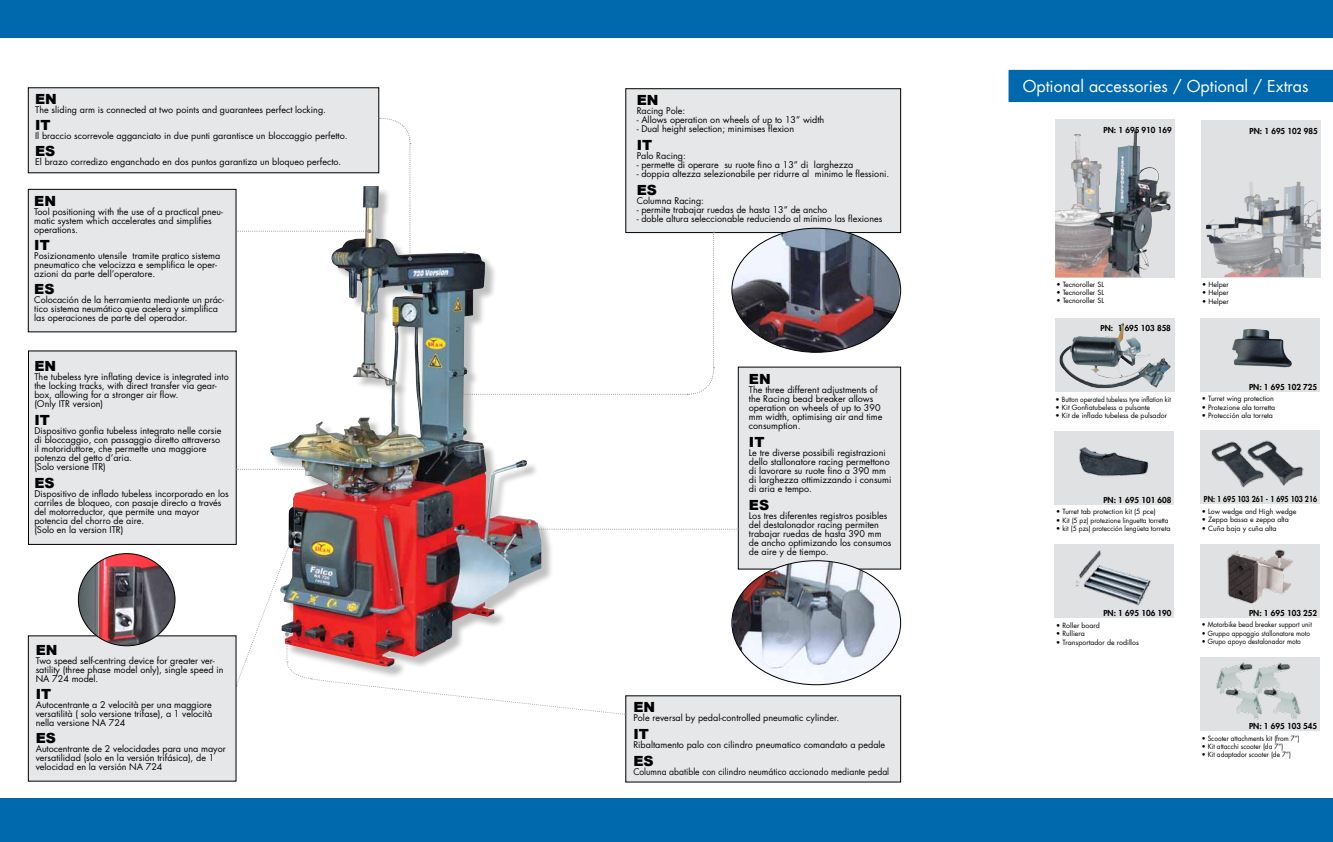
<style>
.page{position:relative;width:1333px;height:842px;background:#fff}
.page>*{position:absolute;margin:0;border:0;box-sizing:border-box;transform-origin:0 0}
.t1{font:16px "Futura LT";color:#fff}
.t2{font:900 14px "Arial";color:#000}
.t3{font:9px/9px "Futura";color:#000}
.t4{font:9px "Futura";color:#000;scale:.95 1}
.t5{font:800 8px "Futura LT";color:#000}
.t6{font:800 8px "Futura LT";color:#000;scale:.88 1}
.t7{font:7px "Futura";color:#000}
.t8{font:7px "Futura";color:#000;scale:.93 1}
</style>
<div class="page">
<div style="left:0;top:798px;width:1332px;height:44px;background:#0068ac"></div>
<div style="left:272px;top:188px;width:281px;height:491px;background:#000;opacity:.25"></div>
<img style="left:270px;top:186px;width:122px;height:341px">
<div style="left:28px;top:88px;width:351px;height:85px;background:#e6e7e8"></div>
<div style="left:28px;top:351px;width:208px;height:193px;background:#e6e7e8"></div>
<div style="left:738px;top:367px;width:162px;height:202px;background:#e6e7e8;border:1px solid #000"></div>
<div style="left:625px;top:696px;width:275px;height:86px;background:#e6e7e8"></div>
<div style="left:625px;top:89px;width:275px;height:144px;background:#e6e7e8"></div>
<div style="left:28px;top:189px;width:208px;height:143px;background:#e6e7e8;border:1px solid #000"></div>
<div style="left:28px;top:636px;width:208px;height:145px;background:#e6e7e8"></div>
<div style="left:0;top:0;width:1332px;height:38px;background:#0068ac"></div>
<svg style="left:1201px;top:120px;width:119px;height:157px;background:#cacacc"></svg>
<div style="left:1054px;top:431px;width:119px;height:74px;background:#e0e1e2"></div>
<img style="left:1079px;top:447px;width:70px;height:30px">
<div style="left:1054px;top:544px;width:119px;height:74px;background:#e0e1e2"></div>
<img style="left:1076px;top:550px;width:75px;height:56px">
<div style="left:1055px;top:318px;width:119px;height:74px;background:#e0e1e2"></div>
<div style="left:1200px;top:318px;width:119px;height:74px;background:#e0e1e2"></div>
<img style="left:1232px;top:329px;width:60px;height:39px">
<div style="left:1200px;top:430px;width:119px;height:74px;background:#e0e1e2"></div>
<img style="left:1211px;top:440px;width:93px;height:48px">
<div style="left:1200px;top:544px;width:119px;height:74px;background:#e0e1e2"></div>
<img style="left:1227px;top:549px;width:66px;height:55px">
<svg style="left:1055px;top:120px;width:119px;height:158px;background:#aba9aa"></svg>
<div style="left:1200px;top:657px;width:119px;height:74px;background:#e0e1e2"></div>
<img style="left:1216px;top:662px;width:85px;height:58px">
<img style="left:1070px;top:130px;width:63px;height:83px">
<img style="left:1209px;top:182px;width:86px;height:42px">
<img style="left:1059px;top:323px;width:111px;height:65px">
<div style="left:1008px;top:70px;width:324px;height:32px;background:#0068ac"></div>
<svg style="left:236px;top:467px;width:73px;height:4px"></svg>
<svg style="left:236px;top:229px;width:135px;height:4px"></svg>
<svg style="left:379px;top:117px;width:33px;height:144px"></svg>
<svg style="left:440px;top:232px;width:274px;height:164px"></svg>
<img style="left:731px;top:228px;width:169px;height:124px">
<img style="left:739px;top:561px;width:161px;height:124px">
<img style="left:235px;top:527px;width:504px;height:188px">
<img style="left:78px;top:554px;width:97px;height:92px">
<h2 class="t2" style="left:35px;top:89px;width:23px">EN</h2>
<p class="t3" style="left:35px;top:105px;width:292px">The sliding arm is connected at two points and guarantees perfect locking.</p>
<h2 class="t2" style="left:35px;top:115px;width:17px">IT</h2>
<p class="t3" style="left:35px;top:131px;width:314px">Il braccio scorrevole agganciato in due punti garantisce un bloccaggio perfetto.</p>
<h2 class="t2" style="left:35px;top:140px;width:22px">ES</h2>
<p class="t3" style="left:35px;top:157px;width:308px">El brazo corredizo enganchado en dos puntos garantiza un bloqueo perfecto.</p>
<h2 class="t2" style="left:34px;top:191px;width:23px">EN</h2>
<p class="t3" style="left:34px;top:207px;width:190px">Tool positioning with the use of a practical pneu&shy;matic system which accelerates and simplifies operations.</p>
<h2 class="t2" style="left:34px;top:235px;width:17px">IT</h2>
<p class="t3" style="left:34px;top:251px;width:188px">Posizionamento utensile tramite pratico sistema pneumatico che velocizza e semplifica le oper&shy;azioni da parte dell’operatore.</p>
<h2 class="t2" style="left:34px;top:278px;width:22px">ES</h2>
<p class="t3" style="left:34px;top:295px;width:191px">Colocación de la herramienta mediante un prác&shy;tico sistema neumático que acelera y simplifica las operaciones de parte del operador.</p>
<h2 class="t2" style="left:34px;top:355px;width:23px">EN</h2>
<p class="t3" style="left:34px;top:372px;width:196px">The tubeless tyre inflating device is integrated into the locking tracks, with direct transfer via gear&shy;box, allowing for a stronger air flow.<br>(Only ITR version)</p>
<h2 class="t2" style="left:34px;top:409px;width:17px">IT</h2>
<p class="t3" style="left:34px;top:426px;width:189px">Dispositivo gonfia tubeless integrato nelle corsie di bloccaggio, con passaggio diretto attraverso il motoriduttore, che permette una maggiore potenza del getto d’aria.<br>(Solo versione ITR)</p>
<h2 class="t2" style="left:34px;top:472px;width:22px">ES</h2>
<p class="t3" style="left:34px;top:489px;width:196px">Dispositivo de inflado tubeless incorporado en los carriles de bloqueo, con pasaje directo a través del motorreductor, que permite una mayor potencia del chorro de aire.<br>(Solo en la version ITR)</p>
<h2 class="t2" style="left:36px;top:640px;width:23px">EN</h2>
<p class="t3" style="left:36px;top:656px;width:189px">Two speed self-centring device for greater ver&shy;satility (three phase model only), single speed in<br>NA 724 model.</p>
<h2 class="t2" style="left:36px;top:684px;width:17px">IT</h2>
<p class="t3" style="left:36px;top:700px;width:178px;text-align:justify">Autocentrante a 2 velocità per una maggiore versatilità ( solo versione trifase), a 1 velocità nella versione NA 724</p>
<h2 class="t2" style="left:36px;top:728px;width:22px">ES</h2>
<p class="t3" style="left:36px;top:744px;width:192px">Autocentrante de 2 velocidades para una mayor versatilidad (solo en la versión trifásica), de 1 velocidad en la versión NA 724</p>
<h2 class="t2" style="left:636px;top:90px;width:23px">EN</h2>
<p class="t3" style="left:636px;top:106px;width:50px">Racing Pole:</p>
<p class="t3" style="left:636px;top:115px;width:189px">- Allows operation on wheels of up to 13” width</p>
<p class="t3" style="left:636px;top:124px;width:159px">- Dual height selection; minimises flexion</p>
<h2 class="t2" style="left:636px;top:135px;width:17px">IT</h2>
<p class="t3" style="left:636px;top:151px;width:51px">Palo Racing:</p>
<p class="t3" style="left:636px;top:160px;width:218px">- permette di operare su ruote fino a 13” di larghezza</p>
<p class="t3" style="left:636px;top:169px;width:254px">- doppia altezza selezionabile per ridurre al minimo le flessioni.</p>
<h2 class="t2" style="left:636px;top:180px;width:22px">ES</h2>
<p class="t3" style="left:636px;top:196px;width:69px">Columna Racing:</p>
<p class="t3" style="left:636px;top:205px;width:192px">- permite trabajar ruedas de hasta 13” de ancho</p>
<p class="t3" style="left:636px;top:214px;width:247px">- doble altura seleccionable reduciendo al mínimo las flexiones</p>
<h2 class="t2" style="left:749px;top:369px;width:23px">EN</h2>
<p class="t3" style="left:749px;top:385px;width:135px">The three different adjustments of the Racing bead breaker allows operation on wheels of up to 390 mm width, optimising air and time consumption.</p>
<h2 class="t2" style="left:749px;top:432px;width:17px">IT</h2>
<p class="t3" style="left:749px;top:448px;width:144px">Le tre diverse possibili registrazioni dello stallonatore racing permettono di lavorare su ruote fino a 390 mm di larghezza ottimizzando i consumi di aria e tempo.</p>
<h2 class="t2" style="left:749px;top:495px;width:22px">ES</h2>
<p class="t3" style="left:749px;top:511px;width:144px">Los tres diferentes registros posibles del destalonador racing permiten trabajar ruedas de hasta 390 mm de ancho optimizando los consumos de aire y de tiempo.</p>
<h2 class="t2" style="left:633px;top:696px;width:23px">EN</h2>
<p class="t3" style="left:633px;top:713px;width:207px">Pole reversal by pedal-controlled pneumatic cylinder.</p>
<h2 class="t2" style="left:633px;top:723px;width:17px">IT</h2>
<p class="t3" style="left:633px;top:740px;width:253px">Ribaltamento palo con cilindro pneumatico comandato a pedale</p>
<h2 class="t2" style="left:633px;top:750px;width:22px">ES</h2>
<p class="t4" style="left:633px;top:765px;width:271px">Columna abatible con cilindro neumático accionado mediante pedal</p>
<h1 class="t1" style="left:1022px;top:76px;width:287px">Optional accessories / Optional / Extras</h1>
<p class="t5" style="left:1103px;top:125px;width:70px">PN: 1 695 910 169</p>
<p class="t5" style="left:1249px;top:126px;width:70px">PN: 1 695 102 985</p>
<p class="t7" style="left:1056px;top:280px;width:49px">• Tecnoroller SL</p>
<p class="t7" style="left:1056px;top:288px;width:49px">• Tecnoroller SL</p>
<p class="t7" style="left:1056px;top:296px;width:49px">• Tecnoroller SL</p>
<p class="t5" style="left:1100px;top:323px;width:72px">PN: 1 695 103 858</p>
<p class="t7" style="left:1055px;top:394px;width:117px">• Button operated tubeless tyre inflation kit</p>
<p class="t7" style="left:1055px;top:403px;width:96px">• Kit Gonfiatubeless a pulsante</p>
<p class="t7" style="left:1055px;top:411px;width:113px">• Kit de inflado tubeless de pulsador</p>
<p class="t5" style="left:1103px;top:495px;width:70px">PN: 1 695 101 608</p>
<p class="t7" style="left:1056px;top:507px;width:101px">• Turret tab protection kit (5 pce)</p>
<p class="t7" style="left:1056px;top:516px;width:114px">• Kit (5 pz) protezione linguetta torretta</p>
<p class="t7" style="left:1056px;top:524px;width:116px">• kit (5 pzs) protección lengüeta torreta</p>
<p class="t5" style="left:1103px;top:608px;width:70px">PN: 1 695 106 190</p>
<p class="t7" style="left:1056px;top:621px;width:45px">• Roller board</p>
<p class="t7" style="left:1056px;top:629px;width:30px">• Rulliera</p>
<p class="t7" style="left:1056px;top:637px;width:84px">• Transportador de rodillos</p>
<p class="t7" style="left:1202px;top:280px;width:28px">• Helper</p>
<p class="t7" style="left:1202px;top:288px;width:28px">• Helper</p>
<p class="t7" style="left:1202px;top:297px;width:28px">• Helper</p>
<p class="t5" style="left:1248px;top:382px;width:70px">PN: 1 695 102 725</p>
<p class="t7" style="left:1201px;top:394px;width:74px">• Turret wing protection</p>
<p class="t7" style="left:1201px;top:403px;width:75px">• Protezione ala torretta</p>
<p class="t7" style="left:1201px;top:411px;width:73px">• Protección ala torreta</p>
<p class="t6" style="left:1203px;top:494px;width:130px">PN: 1 695 103 261 - 1 695 103 216</p>
<p class="t7" style="left:1201px;top:507px;width:96px">• Low wedge and High wedge</p>
<p class="t7" style="left:1201px;top:515px;width:88px">• Zeppa bassa e zeppa alta</p>
<p class="t7" style="left:1201px;top:524px;width:76px">• Cuña baja y cuña alta</p>
<p class="t5" style="left:1248px;top:607px;width:70px">PN: 1 695 103 252</p>
<p class="t8" style="left:1201px;top:620px;width:120px">• Motorbike bead breaker support unit</p>
<p class="t8" style="left:1201px;top:629px;width:118px">• Gruppo appoggio stallonatore moto</p>
<p class="t8" style="left:1201px;top:637px;width:108px">• Grupo apoyo destalonador moto</p>
<p class="t5" style="left:1248px;top:721px;width:70px">PN: 1 695 103 545</p>
<p class="t8" style="left:1201px;top:734px;width:107px">• Scooter attachments kit (from 7”)</p>
<p class="t8" style="left:1201px;top:742px;width:89px">• Kit attacchi scooter (da 7”)</p>
<p class="t8" style="left:1201px;top:750px;width:97px">• Kit adaptador scooter (de 7”)</p>
</div>
